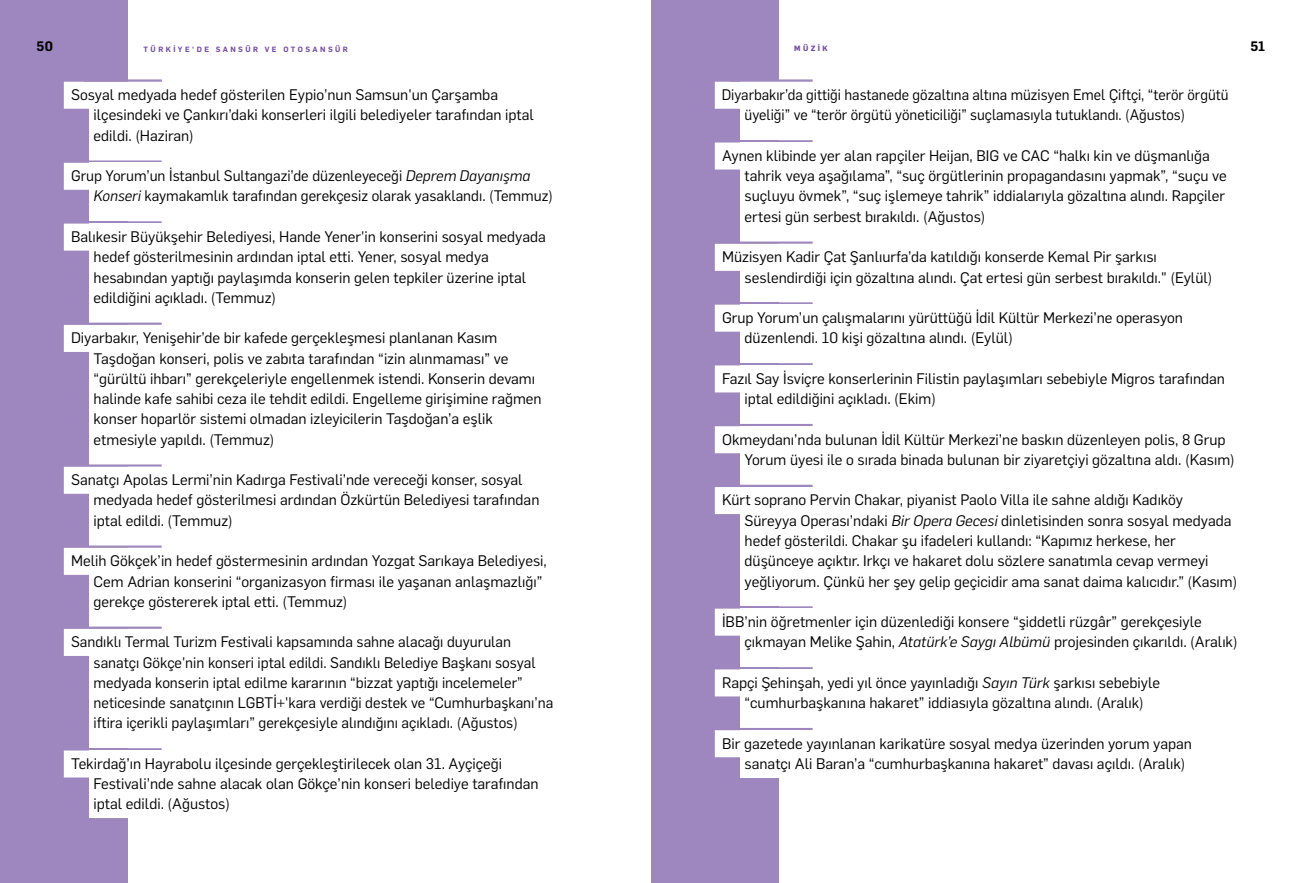
<style>
.page{position:relative;width:1302px;height:883px;background:#fff}
.page>*{position:absolute;margin:0;border:0;box-sizing:border-box;transform-origin:0 0}
.t1{font:15px/20.2px "Flama";color:#000}
.t2{font:15px/20.2px "Flama";color:#000;scale:.96 1}
.t3{font:600 13.5px "Flama";color:#000}
.t4{font:600 7.5px "Flama";letter-spacing:.325em;color:#724c9f}
.t5{font:700 7.5px "Flama";letter-spacing:.325em;color:#724c9f}
.s1{font-style:italic}
</style>
<div class="page">
<div style="left:0;top:0;width:128px;height:882px;background:#9e86be"></div>
<div style="left:651px;top:0;width:127px;height:882px;background:#9e86be"></div>
<div style="left:740px;top:82px;width:497px;height:47px;background:#fff"></div>
<div style="left:714px;top:82px;width:517px;height:27px;background:#fff"></div>
<div style="left:740px;top:126px;width:497px;height:14px;background:#fff"></div>
<hr style="left:714px;top:140px;width:98px;height:2px;background:#9e86be">
<div style="left:740px;top:142px;width:497px;height:88px;background:#fff"></div>
<div style="left:714px;top:142px;width:499px;height:27px;background:#fff"></div>
<div style="left:740px;top:228px;width:497px;height:13px;background:#fff"></div>
<hr style="left:714px;top:241px;width:98px;height:3px;background:#9e86be">
<div style="left:740px;top:244px;width:497px;height:47px;background:#fff"></div>
<div style="left:714px;top:244px;width:446px;height:27px;background:#fff"></div>
<div style="left:740px;top:288px;width:497px;height:14px;background:#fff"></div>
<hr style="left:714px;top:302px;width:98px;height:2px;background:#9e86be">
<div style="left:740px;top:304px;width:497px;height:48px;background:#fff"></div>
<div style="left:714px;top:304px;width:472px;height:27px;background:#fff"></div>
<div style="left:740px;top:349px;width:497px;height:14px;background:#fff"></div>
<hr style="left:714px;top:363px;width:98px;height:2px;background:#9e86be">
<div style="left:740px;top:365px;width:497px;height:48px;background:#fff"></div>
<div style="left:714px;top:365px;width:514px;height:27px;background:#fff"></div>
<div style="left:740px;top:410px;width:497px;height:14px;background:#fff"></div>
<hr style="left:714px;top:424px;width:98px;height:2px;background:#9e86be">
<div style="left:714px;top:426px;width:514px;height:27px;background:#fff"></div>
<div style="left:744px;top:446px;width:490px;height:27px;background:#fff"></div>
<div style="left:740px;top:471px;width:497px;height:13px;background:#fff"></div>
<hr style="left:714px;top:484px;width:98px;height:3px;background:#9e86be">
<div style="left:740px;top:487px;width:497px;height:108px;background:#fff"></div>
<div style="left:714px;top:487px;width:472px;height:27px;background:#fff"></div>
<div style="left:740px;top:592px;width:497px;height:14px;background:#fff"></div>
<hr style="left:714px;top:606px;width:98px;height:2px;background:#9e86be">
<div style="left:740px;top:608px;width:497px;height:48px;background:#fff"></div>
<div style="left:714px;top:608px;width:491px;height:27px;background:#fff"></div>
<div style="left:740px;top:653px;width:497px;height:14px;background:#fff"></div>
<hr style="left:714px;top:667px;width:98px;height:2px;background:#9e86be">
<div style="left:740px;top:669px;width:497px;height:47px;background:#fff"></div>
<div style="left:714px;top:669px;width:449px;height:27px;background:#fff"></div>
<div style="left:740px;top:714px;width:497px;height:13px;background:#fff"></div>
<hr style="left:714px;top:727px;width:98px;height:3px;background:#9e86be">
<div style="left:740px;top:730px;width:497px;height:47px;background:#fff"></div>
<div style="left:714px;top:730px;width:481px;height:27px;background:#fff"></div>
<div style="left:89px;top:82px;width:498px;height:67px;background:#fff"></div>
<div style="left:64px;top:82px;width:437px;height:27px;background:#fff"></div>
<div style="left:89px;top:147px;width:498px;height:13px;background:#fff"></div>
<hr style="left:64px;top:160px;width:98px;height:3px;background:#9e86be">
<div style="left:89px;top:163px;width:498px;height:47px;background:#fff"></div>
<div style="left:64px;top:163px;width:469px;height:27px;background:#fff"></div>
<div style="left:89px;top:207px;width:498px;height:14px;background:#fff"></div>
<hr style="left:64px;top:221px;width:98px;height:2px;background:#9e86be">
<div style="left:89px;top:223px;width:498px;height:88px;background:#fff"></div>
<div style="left:64px;top:223px;width:485px;height:27px;background:#fff"></div>
<div style="left:89px;top:309px;width:498px;height:13px;background:#fff"></div>
<hr style="left:64px;top:322px;width:98px;height:3px;background:#9e86be">
<div style="left:89px;top:325px;width:498px;height:128px;background:#fff"></div>
<div style="left:64px;top:325px;width:437px;height:27px;background:#fff"></div>
<div style="left:89px;top:450px;width:498px;height:14px;background:#fff"></div>
<hr style="left:64px;top:464px;width:98px;height:2px;background:#9e86be">
<div style="left:89px;top:466px;width:498px;height:68px;background:#fff"></div>
<div style="left:64px;top:466px;width:462px;height:27px;background:#fff"></div>
<div style="left:89px;top:531px;width:498px;height:14px;background:#fff"></div>
<hr style="left:64px;top:545px;width:98px;height:2px;background:#9e86be">
<div style="left:89px;top:547px;width:498px;height:68px;background:#fff"></div>
<div style="left:64px;top:547px;width:486px;height:27px;background:#fff"></div>
<div style="left:89px;top:612px;width:498px;height:14px;background:#fff"></div>
<hr style="left:64px;top:626px;width:98px;height:2px;background:#9e86be">
<div style="left:89px;top:628px;width:498px;height:109px;background:#fff"></div>
<div style="left:64px;top:628px;width:450px;height:27px;background:#fff"></div>
<div style="left:89px;top:734px;width:498px;height:14px;background:#fff"></div>
<hr style="left:64px;top:748px;width:98px;height:2px;background:#9e86be">
<div style="left:89px;top:750px;width:498px;height:68px;background:#fff"></div>
<div style="left:64px;top:750px;width:441px;height:27px;background:#fff"></div>
<hr style="left:730px;top:79px;width:82px;height:3px;background:#9e86be">
<hr style="left:84px;top:79px;width:78px;height:3px;background:#9e86be">
<p class="t3" style="left:37px;top:37px;width:18px">50</p>
<p class="t4" style="left:144px;top:43px;width:206px">TÜRKIYE'DE SANSÜR VE OTOSANSÜR</p>
<p class="t3" style="left:1250px;top:37px;width:16px">51</p>
<p class="t2" style="left:744px;top:84px;width:505px;text-indent:-23px">Diyarbakır’da gittiği hastanede gözaltına altına müzisyen Emel Çiftçi, “terör örgütü üyeliği” ve “terör örgütü yöneticiliği” suçlamasıyla tutuklandı. (Ağustos)</p>
<p class="t1" style="left:744px;top:144px;width:483px;text-indent:-23px">Aynen klibinde yer alan rapçiler Heijan, BIG ve CAC “halkı kin ve düşmanlığa tahrik veya aşağılama”, “suç örgütlerinin propagandasını yapmak”, “suçu ve suçluyu övmek”, “suç işlemeye tahrik” iddialarıyla gözaltına alındı. Rapçiler ertesi gün serbest bırakıldı. (Ağustos)</p>
<p class="t1" style="left:744px;top:246px;width:469px;text-indent:-23px">Müzisyen Kadir Çat Şanlıurfa’da katıldığı konserde Kemal Pir şarkısı seslendirdiği için gözaltına alındı. Çat ertesi gün serbest bırakıldı." (Eylül)</p>
<p class="t1" style="left:744px;top:306px;width:440px;text-indent:-23px">Grup Yorum’un çalışmalarını yürüttüğü İdil Kültür Merkezi’ne operasyon düzenlendi. 10 kişi gözaltına alındı. (Eylül)</p>
<p class="t1" style="left:744px;top:367px;width:482px;text-indent:-23px">Fazıl Say İsviçre konserlerinin Filistin paylaşımları sebebiyle Migros tarafından iptal edildiğini açıkladı. (Ekim)</p>
<p class="t1" style="left:744px;top:428px;width:491px;text-indent:-23px">Okmeydanı’nda bulunan İdil Kültür Merkezi’ne baskın düzenleyen polis, 8 Grup<br>Yorum üyesi ile o sırada binada bulunan bir ziyaretçiyi gözaltına aldı. (Kasım)</p>
<p class="t1" style="left:744px;top:489px;width:494px;text-indent:-23px">Kürt soprano Pervin Chakar, piyanist Paolo Villa ile sahne aldığı Kadıköy Süreyya Operası’ndaki <span class="s1">Bir Opera Gecesi</span> dinletisinden sonra sosyal medyada hedef gösterildi. Chakar şu ifadeleri kullandı: “Kapımız herkese, her düşünceye açıktır. Irkçı ve hakaret dolu sözlere sanatımla cevap vermeyi yeğliyorum. Çünkü her şey gelip geçicidir ama sanat daima kalıcıdır.” (Kasım)</p>
<p class="t1" style="left:744px;top:610px;width:494px;text-indent:-23px">İBB’nin öğretmenler için düzenlediği konsere “şiddetli rüzgâr” gerekçesiyle çıkmayan Melike Şahin, <span class="s1">Atatürk’e Saygı Albümü</span> projesinden çıkarıldı. (Aralık)</p>
<p class="t1" style="left:722px;top:671px;width:439px;text-align:center">Rapçi Şehinşah, yedi yıl önce yayınladığı <span class="s1">Sayın Türk</span> şarkısı sebebiyle “cumhurbaşkanına hakaret” iddiasıyla gözaltına alındı. (Aralık)</p>
<p class="t1" style="left:744px;top:732px;width:449px;text-indent:-23px">Bir gazetede yayınlanan karikatüre sosyal medya üzerinden yorum yapan sanatçı Ali Baran’a “cumhurbaşkanına hakaret” davası açıldı. (Aralık)</p>
<p class="t5" style="left:794px;top:43px;width:35px">MÜZIK</p>
<p class="t1" style="left:94px;top:84px;width:442px;text-indent:-23px">Sosyal medyada hedef gösterilen Eypio’nun Samsun'un Çarşamba ilçesindeki ve Çankırı’daki konserleri ilgili belediyeler tarafından iptal edildi. (Haziran)</p>
<p class="t1" style="left:94px;top:165px;width:461px;text-indent:-23px">Grup Yorum’un İstanbul Sultangazi’de düzenleyeceği <span class="s1">Deprem Dayanışma<br>Konseri</span> kaymakamlık tarafından gerekçesiz olarak yasaklandı. (Temmuz)</p>
<p class="t1" style="left:94px;top:225px;width:454px;text-indent:-23px">Balıkesir Büyükşehir Belediyesi, Hande Yener'in konserini sosyal medyada hedef gösterilmesinin ardından iptal etti. Yener, sosyal medya hesabından yaptığı paylaşımda konserin gelen tepkiler üzerine iptal edildiğini açıkladı. (Temmuz)</p>
<p class="t1" style="left:94px;top:327px;width:449px;text-indent:-23px">Diyarbakır, Yenişehir’de bir kafede gerçekleşmesi planlanan Kasım Taşdoğan konseri, polis ve zabıta tarafından “izin alınmaması” ve “gürültü ihbarı” gerekçeleriyle engellenmek istendi. Konserin devamı halinde kafe sahibi ceza ile tehdit edildi. Engelleme girişimine rağmen konser hoparlör sistemi olmadan izleyicilerin Taşdoğan’a eşlik etmesiyle yapıldı. (Temmuz)</p>
<p class="t1" style="left:94px;top:468px;width:447px;text-indent:-23px">Sanatçı Apolas Lermi’nin Kadırga Festivali’nde vereceği konser, sosyal medyada hedef gösterilmesi ardından Özkürtün Belediyesi tarafından iptal edildi. (Temmuz)</p>
<p class="t1" style="left:94px;top:549px;width:454px;text-indent:-23px">Melih Gökçek’in hedef göstermesinin ardından Yozgat Sarıkaya Belediyesi,<br>Cem Adrian konserini “organizasyon firması ile yaşanan anlaşmazlığı” gerekçe göstererek iptal etti. (Temmuz)</p>
<p class="t1" style="left:94px;top:630px;width:461px;text-indent:-23px">Sandıklı Termal Turizm Festivali kapsamında sahne alacağı duyurulan sanatçı Gökçe'nin konseri iptal edildi. Sandıklı Belediye Başkanı sosyal medyada konserin iptal edilme kararının “bizzat yaptığı incelemeler” neticesinde sanatçının LGBTİ+'kara verdiği destek ve “Cumhurbaşkanı’na iftira içerikli paylaşımları” gerekçesiyle alındığını açıkladı. (Ağustos)</p>
<p class="t1" style="left:94px;top:752px;width:446px;text-indent:-23px">Tekirdağ’ın Hayrabolu ilçesinde gerçekleştirilecek olan 31. Ayçiçeği<br>Festivali’nde sahne alacak olan Gökçe’nin konseri belediye tarafından iptal edildi. (Ağustos)</p>
</div>
